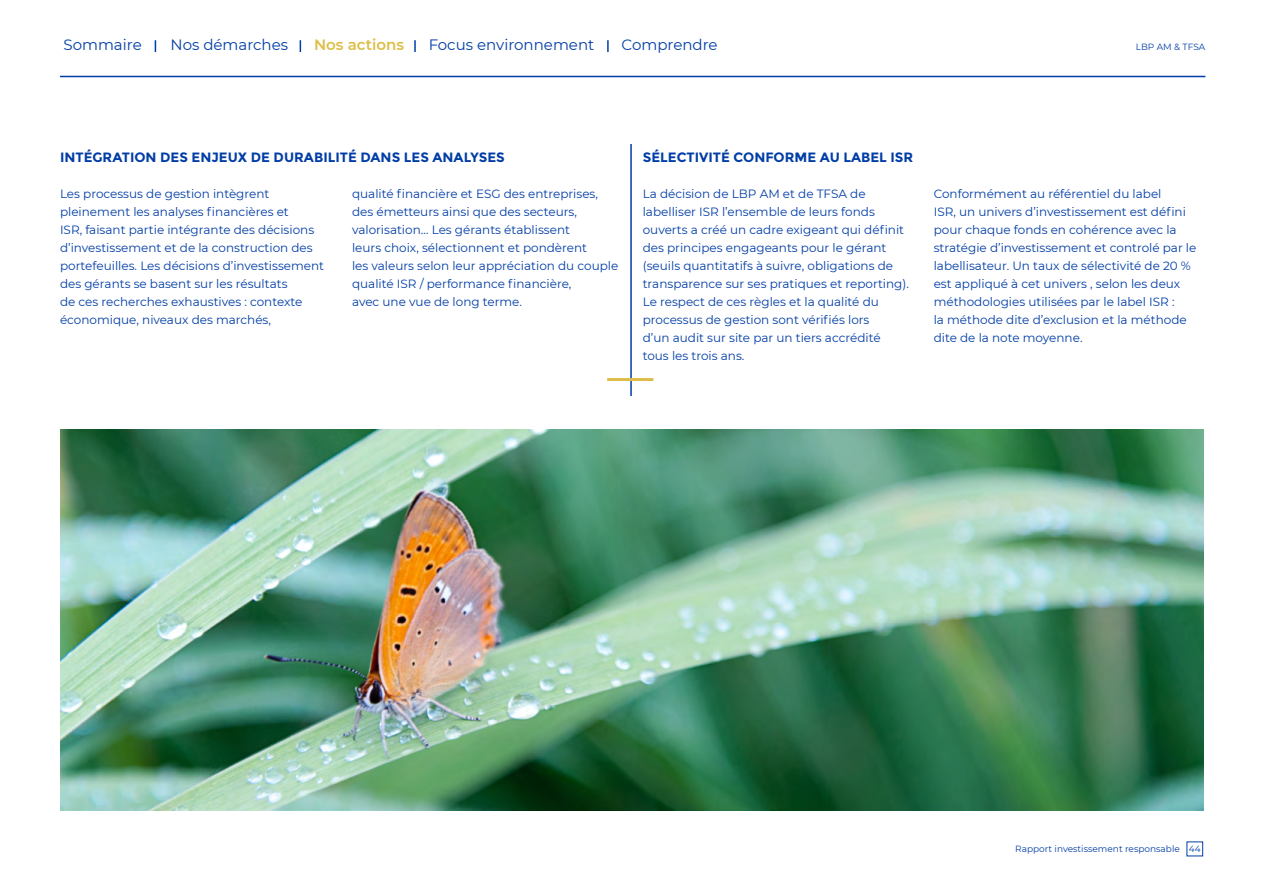
<style>
.page{position:relative;width:1263px;height:893px;background:#fff}
.page>*{position:absolute;margin:0;border:0;box-sizing:border-box;transform-origin:0 0}
.t1{font:15px "Montserrat";color:#003da6}
.t2{font:600 15px "Montserrat";color:#debe48}
.t3{font:700 13.5px "Montserrat";color:#003da6}
.t4{font:12px/18px "Montserrat";color:#003da6}
.t5{font:9px "Montserrat";color:#003da6}
</style>
<div class="page">
<hr style="left:630px;top:144px;width:2px;height:252px;background:#003da6">
<hr style="left:607px;top:378px;width:46px;height:3px;background:#debe48">
<img style="left:60px;top:429px;width:1143px;height:381px">
<svg style="left:155px;top:40px;width:1px;height:12px"></svg>
<svg style="left:300px;top:40px;width:1px;height:12px"></svg>
<svg style="left:414px;top:40px;width:2px;height:12px"></svg>
<svg style="left:607px;top:40px;width:2px;height:12px"></svg>
<hr style="left:60px;top:76px;width:1145px;height:1px;background:#003da6">
<p class="t1" style="left:64px;top:34px;width:80px">Sommaire</p>
<p class="t1" style="left:170px;top:34px;width:119px">Nos démarches</p>
<p class="t2" style="left:314px;top:34px;width:92px">Nos actions</p>
<p class="t1" style="left:429px;top:34px;width:167px">Focus environnement</p>
<p class="t1" style="left:622px;top:34px;width:98px">Comprendre</p>
<p class="t5" style="left:1136px;top:41px;width:71px">LBP AM &amp; TFSA</p>
<p class="t3" style="left:60px;top:149px;width:446px">INTÉGRATION DES ENJEUX DE DURABILITÉ DANS LES ANALYSES</p>
<p class="t4" style="left:60px;top:184px;width:266px">Les processus de gestion intègrent pleinement les analyses financières et<br>ISR, faisant partie intégrante des décisions d’investissement et de la construction des portefeuilles. Les décisions d’investissement des gérants se basent sur les résultats<br>de ces recherches exhaustives : contexte économique, niveaux des marchés,</p>
<p class="t4" style="left:352px;top:184px;width:268px">qualité financière et ESG des entreprises, des émetteurs ainsi que des secteurs, valorisation… Les gérants établissent<br>leurs choix, sélectionnent et pondèrent<br>les valeurs selon leur appréciation du couple qualité ISR / performance financière,<br>avec une vue de long terme.</p>
<p class="t3" style="left:643px;top:149px;width:272px">SÉLECTIVITÉ CONFORME AU LABEL ISR</p>
<p class="t4" style="left:643px;top:184px;width:268px">La décision de LBP AM et de TFSA de labelliser ISR l’ensemble de leurs fonds ouverts a créé un cadre exigeant qui définit des principes engageants pour le gérant (seuils quantitatifs à suivre, obligations de transparence sur ses pratiques et reporting).<br>Le respect de ces règles et la qualité du processus de gestion sont vérifiés lors<br>d’un audit sur site par un tiers accrédité tous les trois ans.</p>
<p class="t4" style="left:934px;top:184px;width:264px">Conformément au référentiel du label<br>ISR, un univers d’investissement est défini pour chaque fonds en cohérence avec la stratégie d’investissement et controlé par le labellisateur. Un taux de sélectivité de 20 % est appliqué à cet univers , selon les deux méthodologies utilisées par le label ISR :<br>la méthode dite d’exclusion et la méthode dite de la note moyenne.</p>
<p class="t5" style="left:1015px;top:842px;width:187px">Rapport investissement responsable 44</p>
</div>
